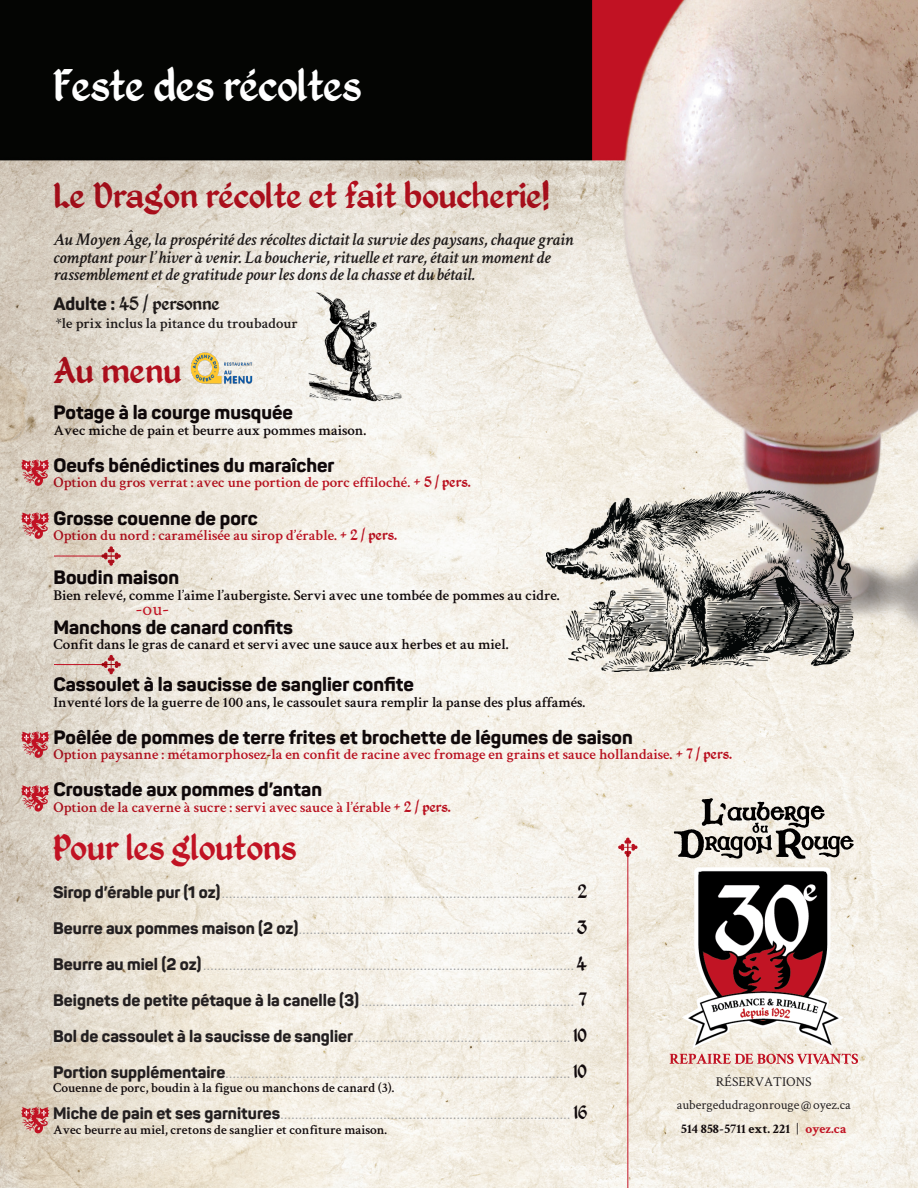
<style>
.page{position:relative;width:918px;height:1188px;background:#fff}
.page>*{position:absolute;margin:0;border:0;box-sizing:border-box;transform-origin:0 0}
.Section{font:49.5px "Kingthings Petrock";color:#fff}
.Description{font:39.9px "Kingthings Petrock";color:#c11223}
.t1{font:39.75px "Kingthings Petrock";color:#c11223}
.Description-2{font:21px "Kingthings Petrock";color:#110a0c}
.t2{font:20.85px "Kingthings Petrock";letter-spacing:-.005em;color:#231f20}
.Description-3{font:19.5px "Crimson Text";color:#c11223}
.t3{font:800 19.2px "Panton";color:#110a0c}
.t4{font:italic 600 17.85px/17.1px "Crimson Text";letter-spacing:-.005em;color:#231f20}
.Description-4{font:800 16.5px "Panton";color:#231f20}
.t5{font:600 15px "Crimson Text";color:#c11223}
.t6{font:600 15px "Crimson Text";color:#110a0c}
.t7{font:600 14.85px "Crimson Text";color:#231f20}
.Item{font:600 13.5px "Crimson Text";color:#110a0c}
.Description-5{font:600 13.5px "Crimson Text";color:#110a0c}
.t8{font:13.5px/22.5px "Crimson Text";color:#231f20;text-align:center}
.t9{font:700 13.5px "Crimson Text";color:#110a0c}
.Description-6{font:10.5px "Kingthings Petrock";color:#939598}
.s1{font-family:"Panton";font-weight:800;font-size:17.85px}
.s2{font-family:"Kingthings Petrock";font-weight:400;font-size:16.35px}
.s3{font-family:"Panton";font-weight:800;font-size:16.5px;color:#231f20}
.s4{font-size:21px;color:#110a0c}
.s5{font-weight:400;color:#231f20}
.s6{color:#c11223}
</style>
<div class="page">
<img style="left:0;top:0;width:918px;height:1188px">
<hr style="left:628px;top:843px;width:1px;height:345px;background:#c11223">
<svg style="left:618px;top:838px;width:20px;height:19px"></svg>
<svg style="left:670px;top:1054px;width:188px;height:10px;background:#df9897"></svg>
<svg style="left:674px;top:798px;width:180px;height:61px;background:#afaba4"></svg>
<img style="left:674px;top:865px;width:172px;height:183px">
<svg style="left:21px;top:1106px;width:28px;height:28px"></svg>
<svg style="left:21px;top:731px;width:28px;height:28px"></svg>
<img style="left:293px;top:284px;width:110px;height:151px">
<svg style="left:21px;top:459px;width:28px;height:28px"></svg>
<img style="left:547px;top:490px;width:307px;height:181px">
<img style="left:185px;top:351px;width:73px;height:40px">
<svg style="left:21px;top:512px;width:28px;height:28px"></svg>
<svg style="left:21px;top:785px;width:28px;height:27px"></svg>
<hr style="left:54px;top:556px;width:61px;height:1px;background:#c11223">
<svg style="left:101px;top:546px;width:20px;height:20px"></svg>
<hr style="left:54px;top:664px;width:61px;height:1px;background:#c11223">
<svg style="left:101px;top:655px;width:20px;height:19px"></svg>
<p class="Section" style="left:53px;top:56px;width:310px">Feste des récoltes</p>
<h3 class="t1" style="left:53px;top:173px;width:497px">Le Dragon récolte et fait boucherie!</h3>
<h3 class="t4" style="left:53px;top:230px;width:522px">Au Moyen Âge, la prospérité des récoltes dictait la survie des paysans, chaque grain comptant pour l’hiver à venir. La boucherie, rituelle et rare, était un moment de rassemblement et de gratitude pour les dons de la chasse et du bétail.</h3>
<h3 class="t2" style="left:53px;top:291px;width:168px"><span class="s1">Adulte :</span> 45 / personne</h3>
<h3 class="t7" style="left:56px;top:313px;width:243px">*le prix inclus la pitance du troubadour</h3>
<h3 class="t1" style="left:53px;top:347px;width:130px">Au menu</h3>
<h3 class="t3" style="left:53px;top:400px;width:241px">Potage à la courge musquée</h3>
<h3 class="t6" style="left:53px;top:420px;width:314px">Avec miche de pain et beurre aux pommes maison.</h3>
<h3 class="t3" style="left:53px;top:453px;width:283px">Oeufs bénédictines du maraîcher</h3>
<h3 class="t5" style="left:53px;top:472px;width:419px">Option du gros verrat : avec une portion de porc effiloché. <span class="s2">+ 5 / pers.</span></h3>
<h3 class="t3" style="left:53px;top:506px;width:206px">Grosse couenne de porc</h3>
<h3 class="t5" style="left:53px;top:525px;width:345px">Option du nord : caramélisée au sirop d’érable. <span class="s2">+ 2 / pers.</span></h3>
<h3 class="t3" style="left:53px;top:565px;width:127px">Boudin maison</h3>
<h3 class="t6" style="left:53px;top:584px;width:508px">Bien relevé, comme l’aime l’aubergiste. Servi avec une tombée de pommes au cidre.</h3>
<h3 class="t3" style="left:53px;top:615px;width:241px">Manchons de canard confits</h3>
<h3 class="t6" style="left:53px;top:633px;width:457px">Confit dans le gras de canard et servi avec une sauce aux herbes et au miel.</h3>
<h3 class="t3" style="left:53px;top:672px;width:362px">Cassoulet à la saucisse de sanglier confite</h3>
<h3 class="t6" style="left:53px;top:691px;width:533px">Inventé lors de la guerre de 100 ans, le cassoulet saura remplir la panse des plus affamés.</h3>
<h3 class="t3" style="left:53px;top:725px;width:581px">Poêlée de pommes de terre frites et brochette de légumes de saison</h3>
<h3 class="t5" style="left:53px;top:744px;width:680px">Option paysanne : métamorphosez-la en confit de racine avec fromage en grains et sauce hollandaise. <span class="s2">+ 7 / pers.</span></h3>
<h3 class="t3" style="left:53px;top:778px;width:270px">Croustade aux pommes d’antan</h3>
<h3 class="t5" style="left:53px;top:797px;width:399px">Option de la caverne à sucre : servi avec sauce à l’érable <span class="s2">+ 2 / pers.</span></h3>
<p class="Description-3" style="left:135px;top:596px;width:35px">-ou-</p>
<p class="Description" style="left:53px;top:824px;width:245px">Pour les gloutons</p>
<p class="Description-6" style="left:53px;top:888px;width:536px"><span class="s3">Sirop d’érable pur (1 oz)</span>................................................................................................ <span class="s4">2</span></p>
<p class="Description-6" style="left:53px;top:924px;width:535px"><span class="s3">Beurre aux pommes maison (2 oz)</span>........................................................................... <span class="s4">3</span></p>
<p class="Description-6" style="left:53px;top:960px;width:535px"><span class="s3">Beurre au miel (2 oz)</span>..................................................................................................... <span class="s4">4</span></p>
<p class="Description-4" style="left:53px;top:990px;width:308px">Beignets de petite pétaque à la canelle (3)</p>
<p class="Description-2" style="left:579px;top:987px;width:10px">7</p>
<p class="Description-4" style="left:53px;top:1026px;width:302px">Bol de cassoulet à la saucisse de sanglier</p>
<p class="Description-2" style="left:573px;top:1023px;width:15px">10</p>
<p class="Description-4" style="left:53px;top:1062px;width:174px">Portion supplémentaire</p>
<p class="Description-2" style="left:573px;top:1059px;width:15px">10</p>
<p class="Description-5" style="left:53px;top:1079px;width:343px">Couenne de porc, boudin à la figue ou manchons de canard (3).</p>
<p class="Description-6" style="left:53px;top:1110px;width:536px"><span class="s3">Miche de pain et ses garnitures</span>............................................................................... <span class="s4">16</span></p>
<p class="Item" style="left:53px;top:1121px;width:336px">Avec beurre au miel, cretons de sanglier et confiture maison.</p>
<p class="t8" style="left:677px;top:1070px;width:175px">RÉSERVATIONS aubergedudragonrouge@oyez.ca</p>
<p class="t9" style="left:681px;top:1120px;width:167px">514 858-5711 ext. 221 <span class="s5">|</span> <span class="s6">oyez.ca</span></p>
</div>
